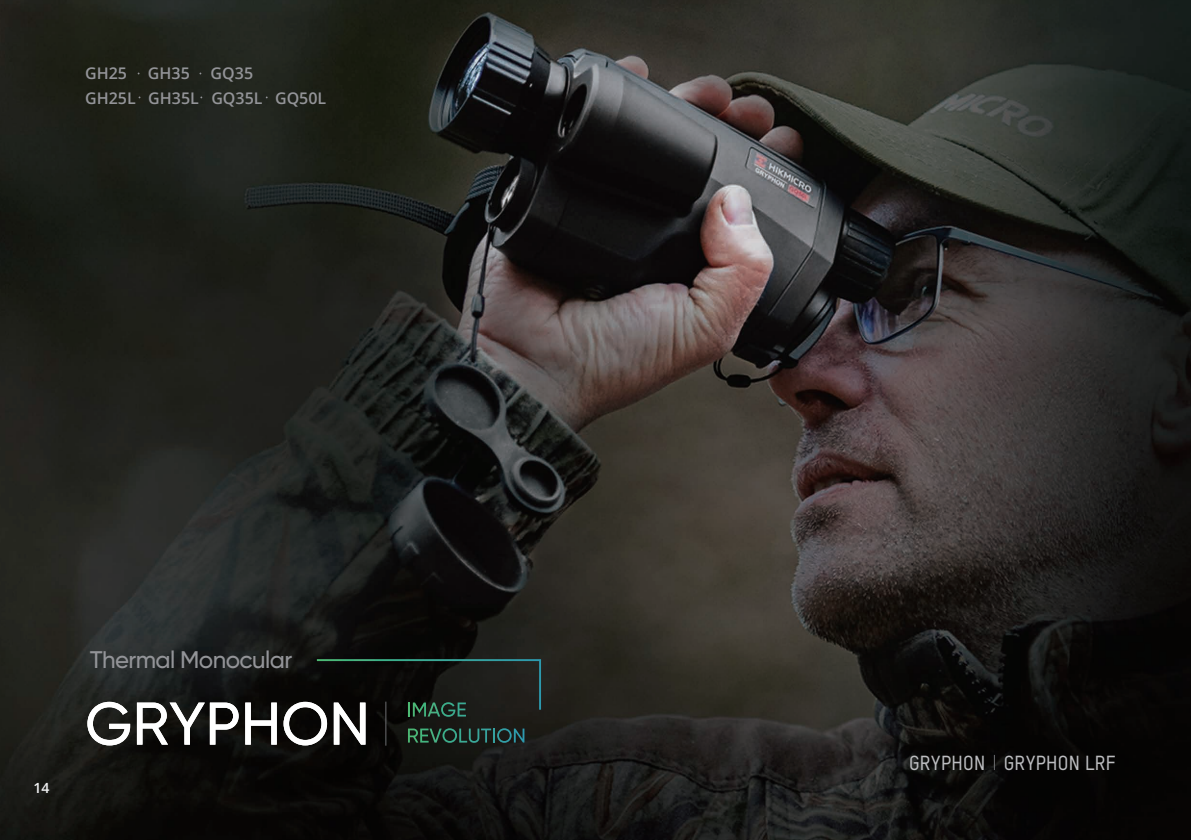
<style>
.page{position:relative;width:1191px;height:840px;background:#fff}
.page>*{position:absolute;margin:0;border:0;box-sizing:border-box;transform-origin:0 0}
.t1{font:500 60px "Gilroy";color:#fff}
.t2{font:500 24px "Gilroy";letter-spacing:-.025em;color:#939498}
.t3{font:500 20px "TSTARPRO";letter-spacing:.01em;color:#bcbdc0}
.t4{font:16px/24px "Open Sans";color:#939498}
.t5{font:14px "Open Sans";color:#f2f3f4}
</style>
<div class="page">
<img style="left:0;top:0;width:1191px;height:839px">
<img style="left:45px;top:653px;width:387px;height:169px">
<svg style="left:994px;top:754px;width:1px;height:15px"></svg>
<svg style="left:317px;top:658px;width:224px;height:58px;background:#141b17"></svg>
<svg style="left:408px;top:727px;width:116px;height:15px;background:#224339"></svg>
<hr style="left:385px;top:701px;width:1px;height:44px;background:#6c6d70">
<p class="t4" style="left:85px;top:61px;width:243px;text-indent:125px">GQ35<br>GH25L GH35L GQ35L GQ50L</p>
<p class="t4" style="left:85px;top:61px;width:43px">GH25</p>
<p class="t4" style="left:148px;top:61px;width:43px">GH35</p>
<p class="t5" style="left:34px;top:778px;width:18px">14</p>
<h2 class="t2" style="left:90px;top:644px;width:204px">Thermal Monocular</h2>
<h1 class="t1" style="left:85px;top:686px;width:286px">GRYPHON</h1>
<p class="t3" style="left:909px;top:749px;width:208px">GRYPHON GRYPHON LRF</p>
</div>
